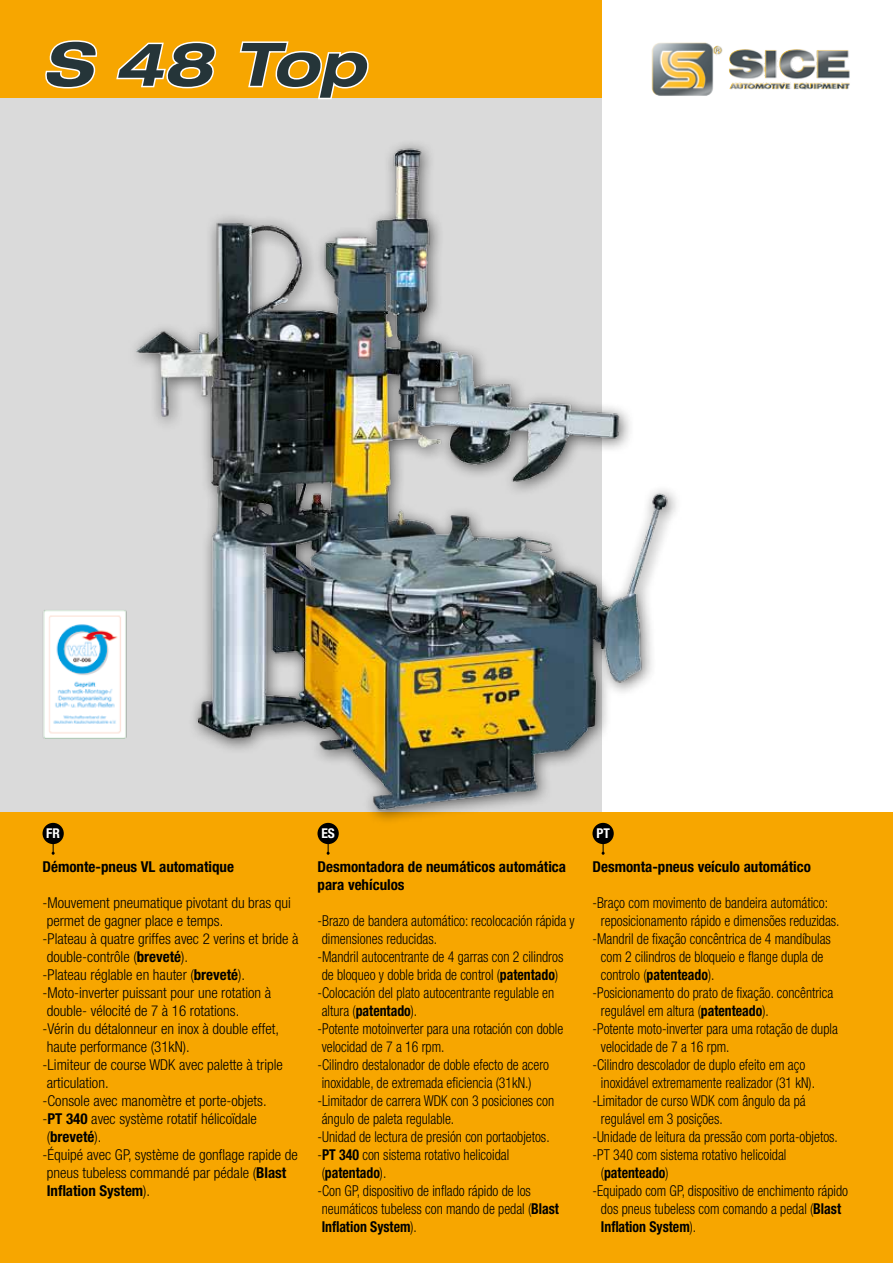
<style>
.page{position:relative;width:893px;height:1263px;background:#fff}
.page>*{position:absolute;margin:0;border:0;box-sizing:border-box;transform-origin:0 0}
.t1{font:italic 700 expanded 60px "Helvetica Neue LT Std";color:#253539}
.t2{font:300 condensed 15px/18px "Helvetica Neue LT Std";color:#000;scale:.92 1}
.t3{font:300 condensed 15px/18px "Helvetica Neue LT Std";color:#000}
.t4{font:700 condensed 15px/18px "Helvetica Neue LT Std";color:#000}
.t5{font:700 condensed 15px "Helvetica Neue LT Std";color:#000;scale:.92 1}
.t6{font:700 condensed 13.5px "Helvetica Neue LT Std";color:#fff}
.s1{font-weight:700}
.s2{font-weight:300}
</style>
<div class="page">
<div style="left:0;top:21px;width:602px;height:1178px;background:#dadada"></div>
<div style="left:0;top:0;width:602px;height:98px;background:#f7a600"></div>
<div style="left:0;top:812px;width:893px;height:451px;background:#f7a600"></div>
<img style="left:652px;top:43px;width:198px;height:53px">
<svg style="left:45px;top:40px;width:53px;height:49px"></svg>
<svg style="left:116px;top:41px;width:100px;height:48px"></svg>
<svg style="left:239px;top:41px;width:130px;height:58px"></svg>
<div style="left:127px;top:139px;width:555px;height:686px;background:#000;opacity:.6"></div>
<img style="left:135px;top:139px;width:539px;height:679px">
<img style="left:44px;top:608px;width:86px;height:132px">
<svg style="left:52px;top:844px;width:3px;height:11px"></svg>
<div style="left:43px;top:823px;width:21px;height:21px;background:#000;border-radius:50%"></div>
<svg style="left:327px;top:844px;width:3px;height:11px"></svg>
<div style="left:317px;top:823px;width:22px;height:21px;background:#000;border-radius:50%"></div>
<svg style="left:602px;top:844px;width:3px;height:11px"></svg>
<div style="left:592px;top:823px;width:22px;height:21px;background:#000;border-radius:50%"></div>
<h1 class="t1" style="left:43px;top:27px;width:324px">S 48 Top</h1>
<p class="t6" style="left:46px;top:825px;width:15px">FR</p>
<p class="t6" style="left:321px;top:825px;width:15px">ES</p>
<p class="t6" style="left:596px;top:825px;width:15px">PT</p>
<p class="t4" style="left:317px;top:857px;width:250px">Desmontadora de neumáticos automática para vehículos</p>
<p class="t2" style="left:317px;top:911px;width:281px">-Brazo de bandera automático: recolocación rápida y dimensiones reducidas.<br>-Mandril autocentrante de 4 garras con 2 cilindros de bloqueo y doble brida de control (<span class="s1">patentado</span>) -Colocación del plato autocentrante regulable en altura (<span class="s1">patentado</span>).<br>-Potente motoinverter para una rotación con doble velocidad de 7 a 16 rpm.<br>-Cilindro destalonador de doble efecto de acero inoxidable, de extremada eficiencia (31kN.) -Limitador de carrera WDK con 3 posiciones con ángulo de paleta regulable.<br>-Unidad de lectura de presión con portaobjetos.<br>-<span class="s1">PT 340</span> con sistema rotativo helicoidal (<span class="s1">patentado</span>).<br>-Con GP, dispositivo de inflado rápido de los neumáticos tubeless con mando de pedal (<span class="s1">Blast Inflation System</span>).</p>
<p class="t4" style="left:43px;top:857px;width:193px">Démonte-pneus VL automatique</p>
<p class="t3" style="left:43px;top:893px;width:258px">-Mouvement pneumatique pivotant du bras qui permet de gagner place e temps.<br>-Plateau à quatre griffes avec 2 verins et bride à double-contrôle (<span class="s1">breveté</span>).<br>-Plateau réglable en hauter (<span class="s1">breveté</span>). -Moto-inverter puissant pour une rotation à double- vélocité de 7 à 16 rotations.<br>-Vérin du détalonneur en inox à double effet, haute performance (31kN).<br>-Limiteur de course WDK avec palette à triple articulation.<br>-Console avec manomètre et porte-objets.<br>-<span class="s1">PT 340</span> avec système rotatif hélicoïdale (<span class="s1">breveté</span>).<br>-Équipé avec GP, système de gonflage rapide de pneus tubeless commandé par pédale (<span class="s1">Blast Inflation System</span>).</p>
<p class="t4" style="left:592px;top:857px;width:220px">Desmonta-pneus veículo automático</p>
<p class="t2" style="left:592px;top:893px;width:258px">-Braço com movimento de bandeira automático:</p>
<p class="t2" style="left:601px;top:911px;width:261px">reposicionamento rápido e dimensões reduzidas.</p>
<p class="t2" style="left:592px;top:929px;width:261px">-Mandril de fixação concêntrica de 4 mandíbulas</p>
<p class="t2" style="left:601px;top:947px;width:243px">com 2 cilindros de bloqueio e flange dupla de</p>
<p class="t2" style="left:601px;top:965px;width:125px">controlo (<span class="s1">patenteado</span>).</p>
<p class="t2" style="left:592px;top:983px;width:263px">-Posicionamento do prato de fixação. concêntrica</p>
<p class="t2" style="left:601px;top:1001px;width:184px">regulável em altura (<span class="s1">patenteado</span>).</p>
<p class="t2" style="left:592px;top:1019px;width:268px">-Potente moto-inverter para uma rotação de dupla</p>
<p class="t2" style="left:601px;top:1037px;width:141px">velocidade de 7 a 16 rpm.</p>
<p class="t2" style="left:592px;top:1055px;width:233px">-Cilindro descolador de duplo efeito em aço</p>
<p class="t2" style="left:601px;top:1073px;width:234px">inoxidável extremamente realizador (31 kN).</p>
<p class="t2" style="left:592px;top:1091px;width:233px">-Limitador de curso WDK com ângulo da pá</p>
<p class="t2" style="left:601px;top:1109px;width:134px">regulável em 3 posições.</p>
<p class="t2" style="left:592px;top:1127px;width:268px">-Unidade de leitura da pressão com porta-objetos.</p>
<p class="t2" style="left:592px;top:1145px;width:212px">-PT 340 com sistema rotativo helicoidal</p>
<p class="t5" style="left:601px;top:1163px;width:75px"><span class="s2">(</span>patenteado<span class="s2">)</span></p>
<p class="t2" style="left:592px;top:1181px;width:279px">-Equipado com GP, dispositivo de enchimento rápido</p>
<p class="t2" style="left:601px;top:1199px;width:262px">dos pneus tubeless com comando a pedal (<span class="s1">Blast</span></p>
<p class="t5" style="left:601px;top:1217px;width:105px">Inflation System<span class="s2">).</span></p>
</div>
